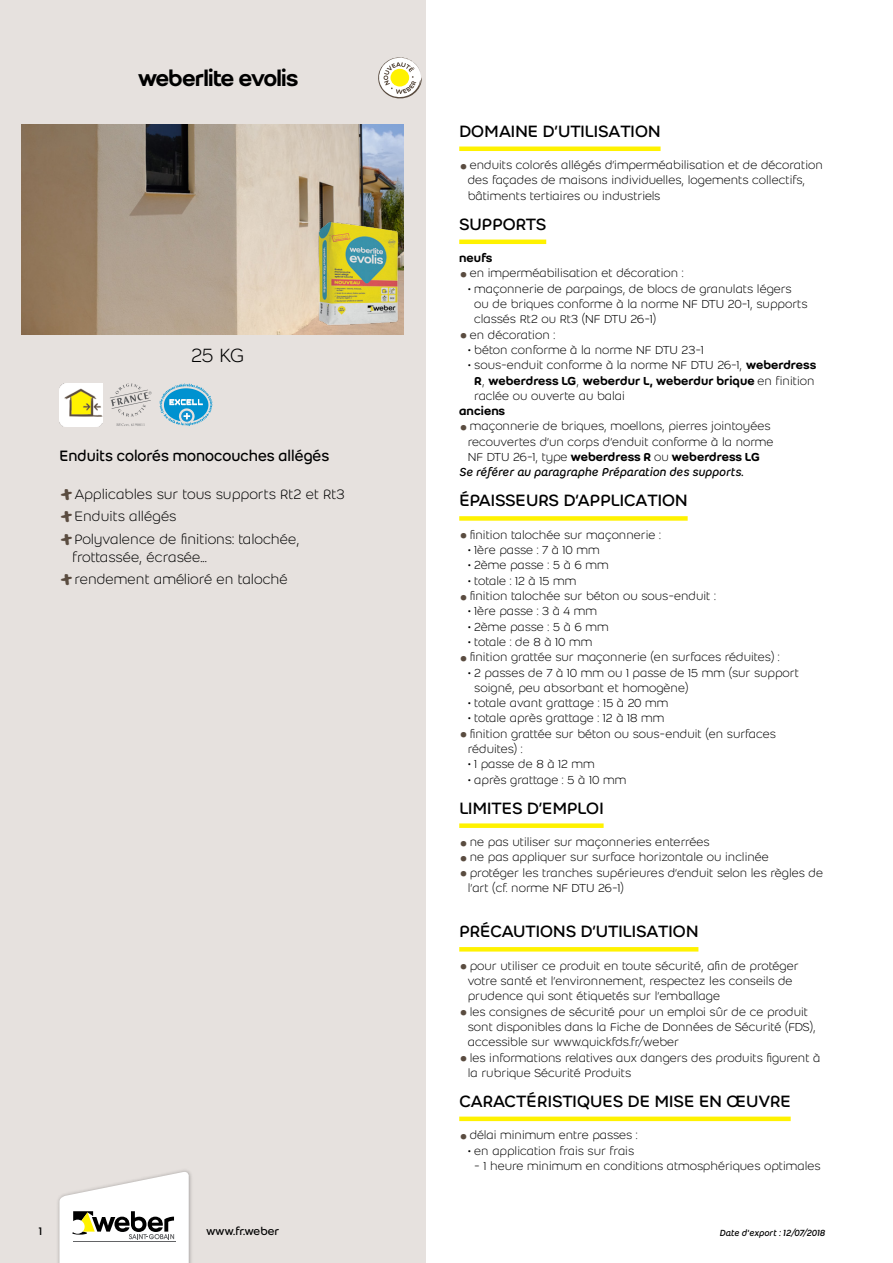
<style>
.page{position:relative;width:893px;height:1263px;background:#fff}
.page>*{position:absolute;margin:0;border:0;box-sizing:border-box;transform-origin:0 0}
.t1{font:24px "Weber Name";color:#000}
.t2{font:300 21px "Weber";color:#000}
.t3{font:18px "Weber";color:#000}
.t4{font:16.5px "Weber";color:#000;scale:.95 1}
.t5{font:300 15px/22.2px "Weber";color:#000}
.t6{font:300 12.75px/15.3px "Weber";color:#000}
.t7{font:500 12.75px "Weber";color:#000}
.t8{font:italic 12.75px "Weber";color:#000}
.t9{font:12px "Weber";letter-spacing:-.01em;color:#000}
.t10{font:italic 9.75px "Weber";color:#000}
.s1{font-family:"Weber Brush";font-weight:400;font-size:16.5px;color:#5a4c40}
.s2{font-size:34.5px;color:#5a4c40}
.s3{font-weight:500}
.s4{font-weight:300}
</style>
<div class="page">
<div style="left:0;top:0;width:425px;height:1263px;background:#e6e1de"></div>
<img style="left:58px;top:1170px;width:134px;height:93px">
<svg style="left:59px;top:1171px;width:130px;height:92px"></svg>
<img style="left:21px;top:124px;width:383px;height:211px">
<img style="left:313px;top:220px;width:91px;height:111px">
<hr style="left:459px;top:147px;width:202px;height:4px;background:#fff200">
<hr style="left:459px;top:240px;width:87px;height:4px;background:#fff200">
<div style="left:459px;top:516px;width:229px;height:5px;background:#fff200"></div>
<div style="left:459px;top:823px;width:145px;height:5px;background:#fff200"></div>
<svg style="left:459px;top:947px;width:239px;height:4px"></svg>
<div style="left:459px;top:1116px;width:332px;height:5px;background:#fff200"></div>
<svg style="left:378px;top:57px;width:44px;height:41px"></svg>
<img style="left:60px;top:384px;width:42px;height:42px">
<svg style="left:117px;top:423px;width:27px;height:3px"></svg>
<svg style="left:110px;top:384px;width:42px;height:33px"></svg>
<svg style="left:159px;top:384px;width:54px;height:42px"></svg>
<h1 class="t1" style="left:138px;top:64px;width:161px">weberlite evolis</h1>
<h2 class="t2" style="left:191px;top:344px;width:55px">25 kg</h2>
<p class="t4" style="left:60px;top:446px;width:285px">ENDUITS COLORÉS MONOCOUCHES ALLÉGÉS</p>
<p class="t5" style="left:60px;top:483px;width:287px"><span class="s1">+</span>Applicables sur tous supports Rt2 et Rt3 <span class="s1">+</span>Enduits allégés<br><span class="s1">+</span>Polyvalence de finitions: talochée,</p>
<p class="t5" style="left:60px;top:546px;width:230px;text-indent:13px">frottassée, écrasée... <span class="s1">+</span>rendement amélioré en taloché</p>
<p class="t9" style="left:39px;top:1224px;width:5px">1</p>
<p class="t9" style="left:206px;top:1224px;width:75px">WWW.FR.WEBER</p>
<h3 class="t3" style="left:459px;top:121px;width:203px">DOMAINE D’UTILISATION</h3>
<p class="t6" style="left:468px;top:158px;width:357px;text-indent:-8px"><span class="s2">•</span> enduits colorés allégés d’imperméabilisation et de décoration des façades de maisons individuelles, logements collectifs, bâtiments tertiaires ou industriels</p>
<h3 class="t3" style="left:459px;top:214px;width:88px">SUPPORTS</h3>
<p class="t7" style="left:459px;top:250px;width:35px">neufs</p>
<p class="t6" style="left:459px;top:266px;width:226px"><span class="s2">•</span> en imperméabilisation et décoration :</p>
<p class="t6" style="left:474px;top:281px;width:335px;text-indent:-6px">• maçonnerie de parpaings, de blocs de granulats légers ou de briques conforme à la norme NF DTU 20-1, supports classés Rt2 ou Rt3 (NF DTU 26-1)</p>
<p class="t6" style="left:459px;top:327px;width:97px"><span class="s2">•</span> en décoration :</p>
<p class="t6" style="left:468px;top:342px;width:237px">• béton conforme à la norme NF DTU 23-1</p>
<p class="t6" style="left:474px;top:358px;width:343px;text-indent:-6px">• sous-enduit conforme à la norme NF DTU 26-1, <span class="s3">weberdress<br>R</span>, <span class="s3">weberdress LG</span>, <span class="s3">weberdur L, weberdur brique</span> en finition raclée ou ouverte au balai</p>
<p class="t7" style="left:459px;top:403px;width:47px">anciens</p>
<p class="t6" style="left:459px;top:419px;width:313px"><span class="s2">•</span> maçonnerie de briques, moellons, pierres jointoyées</p>
<p class="t6" style="left:468px;top:434px;width:307px">recouvertes d’un corps d’enduit conforme à la norme</p>
<p class="t7" style="left:468px;top:449px;width:293px"><span class="s4">NF DTU 26-1, type</span> weberdress R <span class="s4">ou</span> weberdress LG</p>
<p class="t8" style="left:459px;top:465px;width:286px">Se référer au paragraphe Préparation des supports.</p>
<h3 class="t3" style="left:459px;top:490px;width:230px">ÉPAISSEURS D’APPLICATION</h3>
<p class="t6" style="left:459px;top:527px;width:203px"><span class="s2">•</span> finition talochée sur maçonnerie :</p>
<p class="t6" style="left:468px;top:542px;width:134px">• 1ère passe : 7 à 10 mm</p>
<p class="t6" style="left:468px;top:558px;width:142px">• 2ème passe : 5 à 6 mm</p>
<p class="t6" style="left:468px;top:573px;width:110px">• totale : 12 à 15 mm</p>
<p class="t6" style="left:459px;top:588px;width:258px"><span class="s2">•</span> finition talochée sur béton ou sous-enduit :</p>
<p class="t6" style="left:468px;top:604px;width:131px">• 1ère passe : 3 à 4 mm</p>
<p class="t6" style="left:468px;top:619px;width:142px">• 2ème passe : 5 à 6 mm</p>
<p class="t6" style="left:468px;top:634px;width:126px">• totale : de 8 à 10 mm</p>
<p class="t6" style="left:459px;top:650px;width:322px"><span class="s2">•</span> finition grattée sur maçonnerie (en surfaces réduites) :</p>
<p class="t6" style="left:474px;top:665px;width:326px;text-indent:-6px">• 2 passes de 7 à 10 mm ou 1 passe de 15 mm (sur support soigné, peu absorbant et homogène)</p>
<p class="t6" style="left:468px;top:695px;width:202px">• totale avant grattage : 15 à 20 mm</p>
<p class="t6" style="left:468px;top:711px;width:198px">• totale après grattage : 12 à 18 mm</p>
<p class="t6" style="left:468px;top:726px;width:310px;text-indent:-8px"><span class="s2">•</span> finition grattée sur béton ou sous-enduit (en surfaces réduites) :</p>
<p class="t6" style="left:468px;top:757px;width:129px">• 1 passe de 8 à 12 mm</p>
<p class="t6" style="left:468px;top:772px;width:160px">• après grattage : 5 à 10 mm</p>
<h3 class="t3" style="left:459px;top:798px;width:146px">LIMITES D’EMPLOI</h3>
<p class="t6" style="left:459px;top:834px;width:252px"><span class="s2">•</span> ne pas utiliser sur maçonneries enterrées</p>
<p class="t6" style="left:459px;top:850px;width:311px"><span class="s2">•</span> ne pas appliquer sur surface horizontale ou inclinée</p>
<p class="t6" style="left:468px;top:865px;width:357px;text-indent:-8px"><span class="s2">•</span> protéger les tranches supérieures d’enduit selon les règles de l’art (cf. norme NF DTU 26-1)</p>
<h3 class="t3" style="left:459px;top:921px;width:241px">PRÉCAUTIONS D’UTILISATION</h3>
<p class="t6" style="left:468px;top:958px;width:333px;text-indent:-8px"><span class="s2">•</span> pour utiliser ce produit en toute sécurité, afin de protéger votre santé et l’environnement, respectez les conseils de prudence qui sont étiquetés sur l’emballage</p>
<p class="t6" style="left:468px;top:1004px;width:349px;text-indent:-8px"><span class="s2">•</span> les consignes de sécurité pour un emploi sûr de ce produit sont disponibles dans la Fiche de Données de Sécurité (FDS), accessible sur www.quickfds.fr/weber</p>
<p class="t6" style="left:468px;top:1050px;width:354px;text-indent:-8px"><span class="s2">•</span> les informations relatives aux dangers des produits figurent à la rubrique Sécurité Produits</p>
<h3 class="t3" style="left:459px;top:1091px;width:330px">CARACTÉRISTIQUES DE MISE EN ŒUVRE</h3>
<p class="t6" style="left:459px;top:1127px;width:180px"><span class="s2">•</span> délai minimum entre passes :</p>
<p class="t6" style="left:468px;top:1143px;width:168px">• en application frais sur frais</p>
<p class="t6" style="left:474px;top:1158px;width:348px">- 1 heure minimum en conditions atmosphériques optimales</p>
<p class="t10" style="left:720px;top:1227px;width:107px">Date d'export : 12/07/2018</p>
</div>
